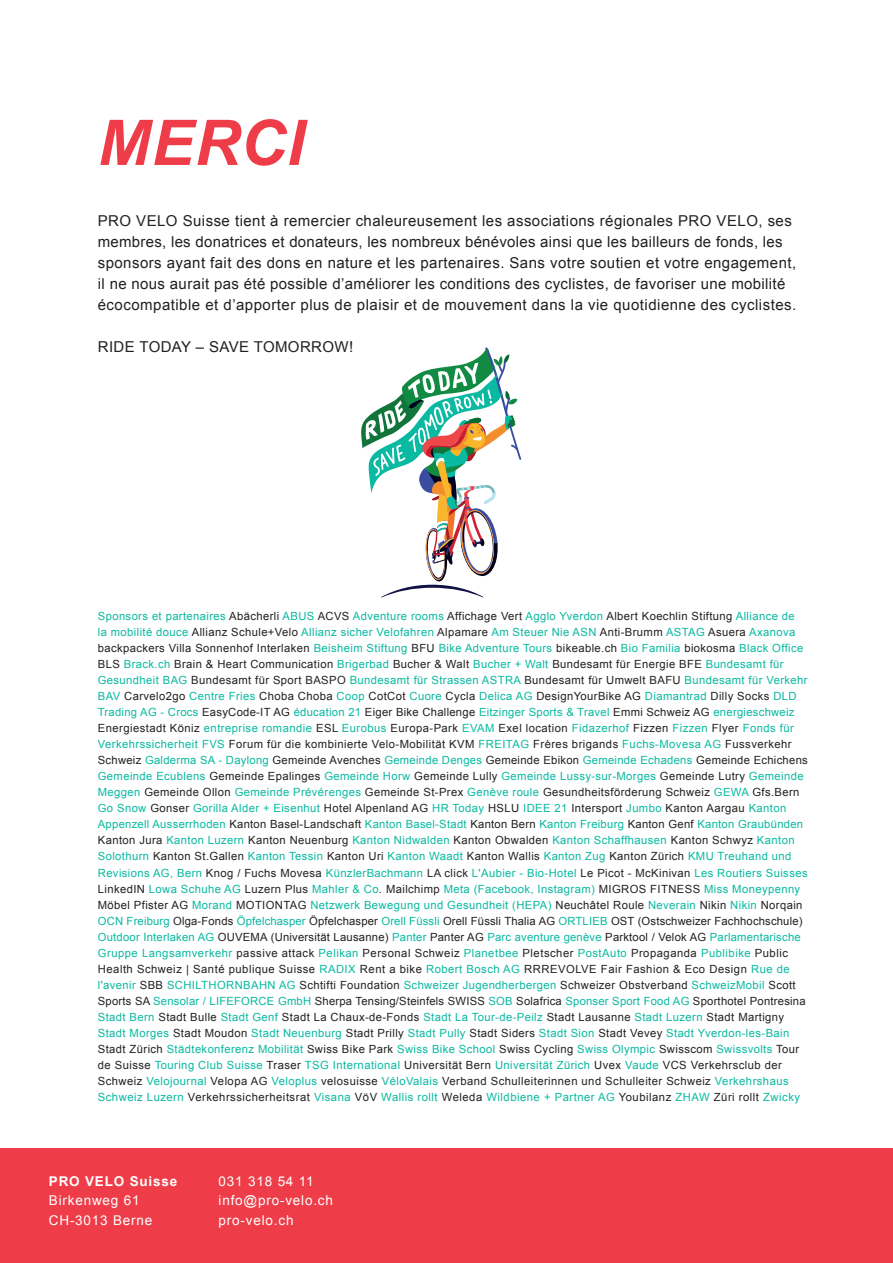
<style>
.page{position:relative;width:893px;height:1263px;background:#fff}
.page>*{position:absolute;margin:0;border:0;box-sizing:border-box;transform-origin:0 0}
.t1{font:italic 700 63px "Arial";letter-spacing:.015em;color:#ee3d49}
.t2{font:15px/21px "Arial";letter-spacing:.03em;color:#231f20}
.t3{font:13.5px/19.5px "Arial";letter-spacing:.06em;color:#fff}
.t4{font:700 13.5px "Arial";letter-spacing:.06em;color:#fff}
.t5{font:11.25px/16px "Arial";letter-spacing:.035em;color:#09b9a1}
.s1{color:#231f20}
</style>
<div class="page">
<svg style="left:361px;top:347px;width:160px;height:251px"></svg>
<div style="left:0;top:1148px;width:893px;height:115px;background:#ee3d49"></div>
<h1 class="t1" style="left:98px;top:102px;width:208px">MERCI</h1>
<p class="t2" style="left:98px;top:210px;width:700px">PRO VELO Suisse tient à remercier chaleureusement les associations régionales PRO VELO, ses membres, les donatrices et donateurs, les nombreux bénévoles ainsi que les bailleurs de fonds, les sponsors ayant fait des dons en nature et les partenaires. Sans votre soutien et votre engagement, il ne nous aurait pas été possible d’améliorer les conditions des cyclistes, de favoriser une mobilité écocompatible et d’apporter plus de plaisir et de mouvement dans la vie quotidienne des cyclistes.</p>
<h2 class="t2" style="left:98px;top:336px;width:257px">RIDE TODAY – SAVE TOMORROW!</h2>
<p class="t5" style="left:98px;top:608px;width:711px">Sponsors et partenaires <span class="s1">Abächerli</span> ABUS <span class="s1">ACVS</span> Adventure rooms <span class="s1">Affichage Vert</span> Agglo Yverdon <span class="s1">Albert Koechlin Stiftung</span> Alliance de<br>la mobilité douce <span class="s1">Allianz Schule+Velo</span> Allianz sicher Velofahren <span class="s1">Alpamare</span> Am Steuer Nie ASN <span class="s1">Anti-Brumm</span> ASTAG <span class="s1">Asuera</span> Axanova <span class="s1">backpackers Villa Sonnenhof Interlaken</span> Beisheim Stiftung <span class="s1">BFU</span> Bike Adventure Tours <span class="s1">bikeable.ch</span> Bio Familia <span class="s1">biokosma</span> Black Office <span class="s1">BLS</span> Brack.ch <span class="s1">Brain &amp; Heart Communication</span> Brigerbad <span class="s1">Bucher &amp; Walt</span> Bucher + Walt <span class="s1">Bundesamt für Energie BFE</span> Bundesamt für Gesundheit BAG <span class="s1">Bundesamt für Sport BASPO</span> Bundesamt für Strassen ASTRA <span class="s1">Bundesamt für Umwelt BAFU</span> Bundesamt für Verkehr BAV <span class="s1">Carvelo2go</span> Centre Fries <span class="s1">Choba Choba</span> Coop <span class="s1">CotCot</span> Cuore <span class="s1">Cycla</span> Delica AG <span class="s1">DesignYourBike AG</span> Diamantrad <span class="s1">Dilly Socks</span> DLD Trading AG - Crocs <span class="s1">EasyCode-IT AG</span> éducation 21 <span class="s1">Eiger Bike Challenge</span> Eitzinger Sports &amp; Travel <span class="s1">Emmi Schweiz AG</span> energieschweiz <span class="s1">Energiestadt Köniz</span> entreprise romandie <span class="s1">ESL</span> Eurobus <span class="s1">Europa-Park</span> EVAM <span class="s1">Exel location</span> Fidazerhof <span class="s1">Fizzen</span> Fizzen <span class="s1">Flyer</span> Fonds für Verkehrssicherheit FVS <span class="s1">Forum für die kombinierte Velo-Mobilität KVM</span> FREITAG <span class="s1">Frères brigands</span> Fuchs-Movesa AG <span class="s1">Fussverkehr Schweiz</span> Galderma SA - Daylong <span class="s1">Gemeinde Avenches</span> Gemeinde Denges <span class="s1">Gemeinde Ebikon</span> Gemeinde Echadens <span class="s1">Gemeinde Echichens </span>Gemeinde Ecublens <span class="s1">Gemeinde Epalinges</span> Gemeinde Horw <span class="s1">Gemeinde Lully</span> Gemeinde Lussy-sur-Morges <span class="s1">Gemeinde Lutry</span> Gemeinde Meggen <span class="s1">Gemeinde Ollon</span> Gemeinde Prévérenges <span class="s1">Gemeinde St-Prex</span> Genève roule <span class="s1">Gesundheitsförderung Schweiz</span> GEWA <span class="s1">Gfs.Bern </span>Go Snow <span class="s1">Gonser</span> Gorilla Alder + Eisenhut <span class="s1">Hotel Alpenland AG</span> HR Today <span class="s1">HSLU</span> IDEE 21 <span class="s1">Intersport</span> Jumbo <span class="s1">Kanton Aargau</span> Kanton Appenzell Ausserrhoden <span class="s1">Kanton Basel-Landschaft</span> Kanton Basel-Stadt <span class="s1">Kanton Bern</span> Kanton Freiburg <span class="s1">Kanton Genf</span> Kanton Graubünden <span class="s1">Kanton Jura</span> Kanton Luzern <span class="s1">Kanton Neuenburg</span> Kanton Nidwalden <span class="s1">Kanton Obwalden</span> Kanton Schaffhausen <span class="s1">Kanton Schwyz</span> Kanton Solothurn <span class="s1">Kanton St.Gallen</span> Kanton Tessin <span class="s1">Kanton Uri</span> Kanton Waadt <span class="s1">Kanton Wallis</span> Kanton Zug <span class="s1">Kanton Zürich</span> KMU Treuhand und Revisions AG, Bern <span class="s1">Knog / Fuchs Movesa</span> KünzlerBachmann <span class="s1">LA click</span> L'Aubier - Bio-Hotel <span class="s1">Le Picot - McKinivan</span> Les Routiers Suisses <span class="s1">LinkedIN</span> Lowa Schuhe AG <span class="s1">Luzern Plus</span> Mahler &amp; Co<span class="s1">. Mailchimp</span> Meta (Facebook, Instagram) <span class="s1">MIGROS FITNESS</span> Miss Moneypenny <span class="s1">Möbel Pfister AG</span> Morand <span class="s1">MOTIONTAG</span> Netzwerk Bewegung und Gesundheit (HEPA) <span class="s1">Neuchâtel Roule</span> Neverain <span class="s1">Nikin</span> Nikin <span class="s1">Norqain </span>OCN Freiburg <span class="s1">Olga-Fonds</span> Öpfelchasper <span class="s1">Öpfelchasper</span> Orell Füssli <span class="s1">Orell Füssli Thalia AG</span> ORTLIEB <span class="s1">OST (Ostschweizer Fachhochschule)<br></span>Outdoor Interlaken AG <span class="s1">OUVEMA (Universität Lausanne)</span> Panter <span class="s1">Panter AG</span> Parc aventure genève <span class="s1">Parktool / Velok AG</span> Parlamentarische Gruppe Langsamverkehr <span class="s1">passive attack</span> Pelikan <span class="s1">Personal Schweiz</span> Planetbee <span class="s1">Pletscher</span> PostAuto <span class="s1">Propaganda</span> Publibike <span class="s1">Public Health Schweiz | Santé publique Suisse</span> RADIX <span class="s1">Rent a bike</span> Robert Bosch AG <span class="s1">RRREVOLVE Fair Fashion &amp; Eco Design</span> Rue de l'avenir <span class="s1">SBB</span> SCHILTHORNBAHN AG <span class="s1">Schtifti Foundation</span> Schweizer Jugendherbergen <span class="s1">Schweizer Obstverband</span> SchweizMobil <span class="s1">Scott Sports SA</span> Sensolar / LIFEFORCE GmbH <span class="s1">Sherpa Tensing/Steinfels SWISS</span> SOB <span class="s1">Solafrica</span> Sponser Sport Food AG <span class="s1">Sporthotel Pontresina </span>Stadt Bern <span class="s1">Stadt Bulle</span> Stadt Genf <span class="s1">Stadt La Chaux-de-Fonds</span> Stadt La Tour-de-Peilz <span class="s1">Stadt Lausanne</span> Stadt Luzern <span class="s1">Stadt Martigny </span>Stadt Morges <span class="s1">Stadt Moudon</span> Stadt Neuenburg <span class="s1">Stadt Prilly</span> Stadt Pully <span class="s1">Stadt Siders</span> Stadt Sion <span class="s1">Stadt Vevey</span> Stadt Yverdon-les-Bain <span class="s1">Stadt Zürich</span> Städtekonferenz Mobilität <span class="s1">Swiss Bike Park</span> Swiss Bike School <span class="s1">Swiss Cycling</span> Swiss Olympic <span class="s1">Swisscom</span> Swissvolts <span class="s1">Tour de Suisse</span> Touring Club Suisse <span class="s1">Traser</span> TSG International <span class="s1">Universität Bern</span> Universität Zürich <span class="s1">Uvex</span> Vaude <span class="s1">VCS Verkehrsclub der Schweiz</span> Velojournal <span class="s1">Velopa AG</span> Veloplus <span class="s1">velosuisse</span> VéloValais <span class="s1">Verband Schulleiterinnen und Schulleiter Schweiz</span> Verkehrshaus Schweiz Luzern <span class="s1">Verkehrssicherheitsrat</span> Visana <span class="s1">VöV</span> Wallis rollt <span class="s1">Weleda</span> Wildbiene + Partner AG <span class="s1">Youbilanz</span> ZHAW <span class="s1">Züri rollt</span> Zwicky</p>
<p class="t4" style="left:49px;top:1172px;width:130px">PRO VELO Suisse</p>
<p class="t3" style="left:49px;top:1191px;width:105px">Birkenweg 61<br>CH-3013 Berne</p>
<p class="t3" style="left:219px;top:1171px;width:116px">031 318 54 11 info@pro-velo.ch pro-velo.ch</p>
</div>
